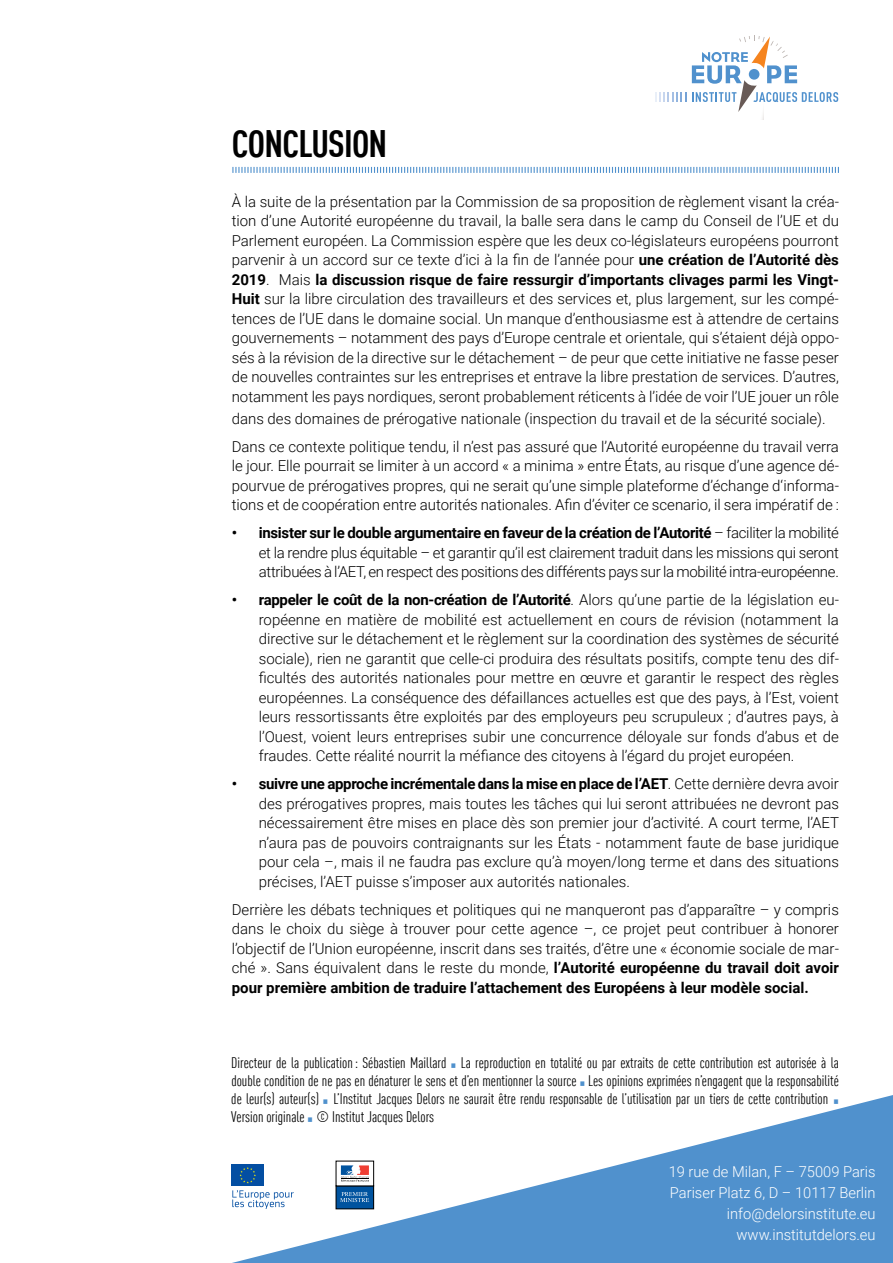
<style>
.page{position:relative;width:893px;height:1263px;background:#fff}
.page>*{position:absolute;margin:0;border:0;box-sizing:border-box;transform-origin:0 0}
.t1{font:700 condensed 37.5px "DIN Offc Pro";letter-spacing:-.02em;color:#000}
.t2{font:300 15px/19.5px "Roboto";color:#000;text-align:justify}
.t3{font:condensed 15px/18px "DIN Offc Pro";color:#000;text-align:justify}
.t4{font:300 15px/21px "Roboto";color:#fff;text-align:right}
.s1{font-weight:700}
.s2{font-family:"DejaVu Serif Condensed";font-stretch:normal;font-size:9px;color:#5091cd}
</style>
<div class="page">
<svg style="left:655px;top:92px;width:31px;height:10px"></svg>
<svg style="left:692px;top:36px;width:146px;height:76px"></svg>
<svg style="left:232px;top:1095px;width:661px;height:168px;fill:#5091cd"></svg>
<div style="left:336px;top:1186px;width:38px;height:23px;background:#00539f"></div>
<div style="left:336px;top:1186px;width:38px;height:23px;border:1px solid #000"></div>
<div style="left:336px;top:1161px;width:38px;height:25px;background:#fff"></div>
<svg style="left:341px;top:1165px;width:28px;height:17px"></svg>
<svg style="left:340px;top:1192px;width:29px;height:10px"></svg>
<svg style="left:232px;top:1190px;width:62px;height:19px"></svg>
<div style="left:232px;top:1165px;width:32px;height:21px;background:#034ea2"></div>
<svg style="left:239px;top:1167px;width:17px;height:16px"></svg>
<svg style="left:232px;top:166px;width:607px;height:7px"></svg>
<h1 class="t1" style="left:232px;top:116px;width:157px">CONCLUSION</h1>
<p class="t2" style="left:232px;top:191px;width:609px">À la suite de la présentation par la Commission de sa proposition de règlement visant la créa&shy;tion d’une Autorité européenne du travail, la balle sera dans le camp du Conseil de l’UE et du Parlement européen. La Commission espère que les deux co-législateurs européens pourront parvenir à un accord sur ce texte d’ici à la fin de l’année pour <span class="s1">une création de l’Autorité dès 2019</span>. Mais <span class="s1">la discussion risque de faire ressurgir d’importants clivages parmi les Vingt-Huit</span> sur la libre circulation des travailleurs et des services et, plus largement, sur les compé&shy;tences de l’UE dans le domaine social. Un manque d’enthousiasme est à attendre de certains gouvernements – notamment des pays d’Europe centrale et orientale, qui s’étaient déjà oppo&shy;sés à la révision de la directive sur le détachement – de peur que cette initiative ne fasse peser de nouvelles contraintes sur les entreprises et entrave la libre prestation de services. D’autres, notamment les pays nordiques, seront probablement réticents à l’idée de voir l’UE jouer un rôle</p>
<p class="t2" style="left:232px;top:404px;width:609px;line-height:28px">dans des domaines de prérogative nationale (inspection du travail et de la sécurité sociale).<br>Dans ce contexte politique tendu, il n’est pas assuré que l’Autorité européenne du travail verra</p>
<p class="t2" style="left:232px;top:455px;width:609px">le jour. Elle pourrait se limiter à un accord « a minima » entre États, au risque d’une agence dé&shy;pourvue de prérogatives propres, qui ne serait qu’une simple plateforme d’échange d‘informa&shy;tions et de coopération entre autorités nationales. Afin d’éviter ce scenario, il sera impératif de :</p>
<p class="t2" style="left:259px;top:522px;width:582px;text-indent:-27px"><span class="s1">• insister sur le double argumentaire en faveur de la création de l’Autorité</span> – faciliter la mobilité et la rendre plus équitable – et garantir qu’il est clairement traduit dans les missions qui seront attribuées à l’AET, en respect des positions des différents pays sur la mobilité intra-européenne.</p>
<p class="t2" style="left:259px;top:589px;width:582px;text-indent:-27px"><span class="s1">• rappeler le coût de la non-création de l’Autorité</span>. Alors qu’une partie de la législation eu&shy;ropéenne en matière de mobilité est actuellement en cours de révision (notamment la directive sur le détachement et le règlement sur la coordination des systèmes de sécurité sociale), rien ne garantit que celle-ci produira des résultats positifs, compte tenu des dif&shy;ficultés des autorités nationales pour mettre en œuvre et garantir le respect des règles européennes. La conséquence des défaillances actuelles est que des pays, à l’Est, voient leurs ressortissants être exploités par des employeurs peu scrupuleux ; d’autres pays, à l’Ouest, voient leurs entreprises subir une concurrence déloyale sur fonds d’abus et de fraudes. Cette réalité nourrit la méfiance des citoyens à l’égard du projet européen.</p>
<p class="t2" style="left:259px;top:773px;width:582px;text-indent:-27px"><span class="s1">• suivre une approche incrémentale dans la mise en place de l’AET</span>. Cette dernière devra avoir des prérogatives propres, mais toutes les tâches qui lui seront attribuées ne devront pas nécessairement être mises en place dès son premier jour d’activité. A court terme, l’AET n’aura pas de pouvoirs contraignants sur les États - notamment faute de base juridique pour cela –, mais il ne faudra pas exclure qu’à moyen/long terme et dans des situations précises, l’AET puisse s’imposer aux autorités nationales.</p>
<p class="t2" style="left:232px;top:899px;width:609px">Derrière les débats techniques et politiques qui ne manqueront pas d’apparaître – y compris dans le choix du siège à trouver pour cette agence –, ce projet peut contribuer à honorer l’objectif de l’Union européenne, inscrit dans ses traités, d’être une « économie sociale de mar&shy;ché ». Sans équivalent dans le reste du monde, <span class="s1">l’Autorité européenne du travail doit avoir pour première ambition de traduire l’attachement des Européens à leur modèle social.</span></p>
<p class="t3" style="left:231px;top:1053px;width:609px">Directeur de la publication: Sébastien Maillard <span class="s2">▪</span> La reproduction en totalité ou par extraits de cette contribution est autorisée à la double condition de ne pas en dénaturer le sens et d’en mentionner la source <span class="s2">▪</span> Les opinions exprimées n’engagent que la responsabilité de leur(s) auteur(s) <span class="s2">▪</span> L’Institut Jacques Delors ne saurait être rendu responsable de l’utilisation par un tiers de cette contribution <span class="s2">▪ </span>Version originale <span class="s2">▪</span> © Institut Jacques Delors</p>
<p class="t4" style="left:669px;top:1160px;width:208px">19 rue de Milan, F – 75009 Paris<br>Pariser Platz 6, D – 10117 Berlin info@delorsinstitute.eu www.institutdelors.eu</p>
</div>
